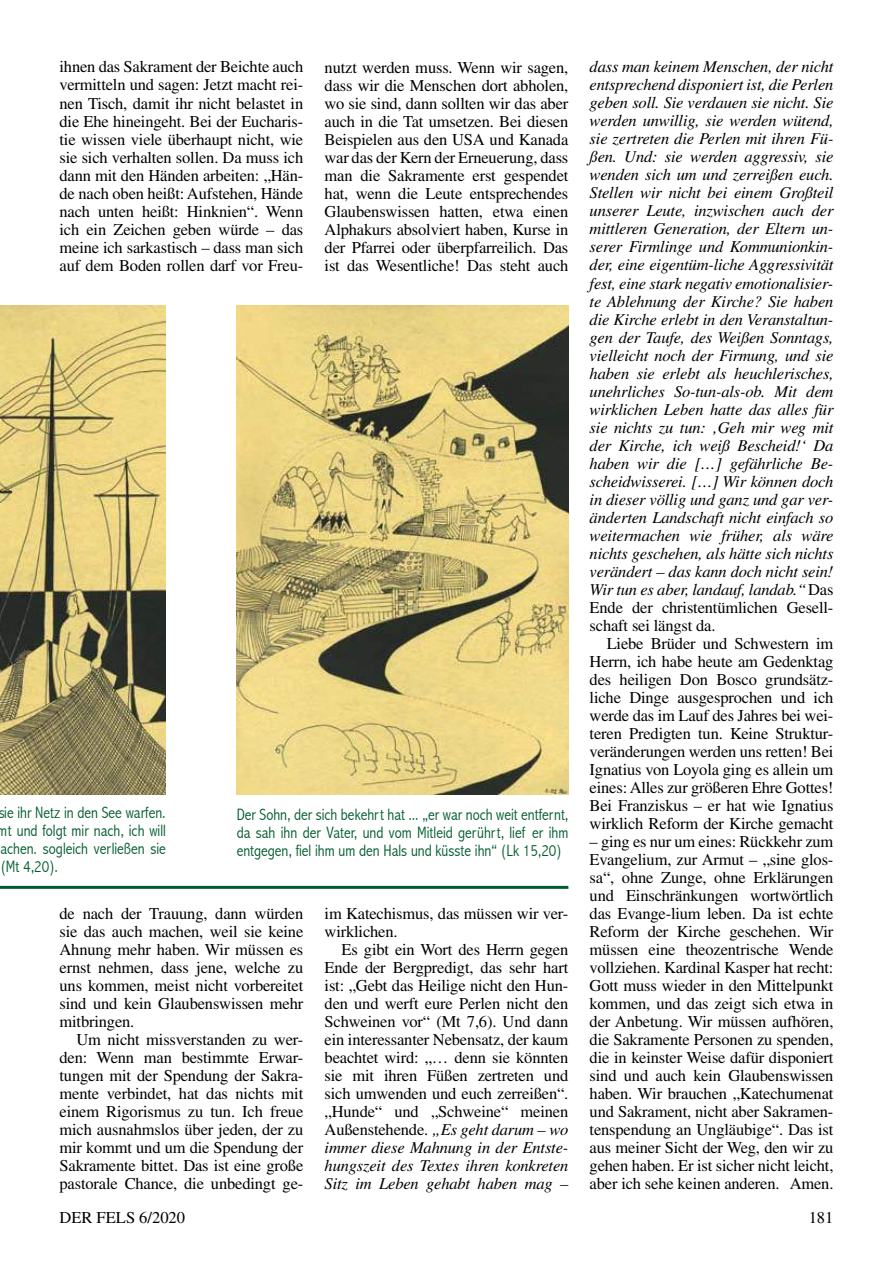
<style>
.page{position:relative;width:893px;height:1263px;background:#fff}
.page>*{position:absolute;margin:0;border:0;box-sizing:border-box;transform-origin:0 0}
.t1{font:16.5px/18px "Times";letter-spacing:-.01em;color:#000;text-align:justify}
.t2{font:italic 16.5px/18px "Times";letter-spacing:-.01em;color:#000;text-align:justify}
.t3{font:300 condensed 16.5px/18px "Abadi";color:#005c2e;text-align:justify}
.s1{font-style:italic}
.s2{font-style:normal}
</style>
<div class="page">
<img style="left:0;top:305px;width:166px;height:489px">
<img style="left:237px;top:305px;width:331px;height:489px">
<hr style="left:0;top:886px;width:568px;height:3px;background:#005c2e">
<p class="t1" style="left:60px;top:58px;width:245px">ihnen das Sakrament der Beichte auch vermitteln und sagen: Jetzt macht rei&shy;nen Tisch, damit ihr nicht belastet in die Ehe hineingeht. Bei der Eucharis&shy;tie wissen viele überhaupt nicht, wie sie sich verhalten sollen. Da muss ich dann mit den Händen arbeiten: „Hän&shy;de nach oben heißt: Aufstehen, Hände nach unten heißt: Hinknien“. Wenn ich ein Zeichen geben würde – das meine ich sarkastisch – dass man sich auf dem Boden rollen darf vor Freu-</p>
<p class="t1" style="left:325px;top:58px;width:245px">nutzt werden muss. Wenn wir sagen, dass wir die Menschen dort abholen, wo sie sind, dann sollten wir das aber auch in die Tat umsetzen. Bei diesen Beispielen aus den USA und Kanada war das der Kern der Erneuerung, dass man die Sakramente erst gespendet hat, wenn die Leute entsprechendes Glaubenswissen hatten, etwa einen Alphakurs absolviert haben, Kurse in der Pfarrei oder überpfarreilich. Das ist das Wesentliche! Das steht auch</p>
<p class="t3" style="left:-2px;top:804px;width:169px">sie ihr Netz in den See warfen. mt und folgt mir nach, ich will achen. sogleich verließen sie (Mt 4,20).</p>
<p class="t3" style="left:237px;top:805px;width:333px">Der Sohn, der sich bekehrt hat ... „er war noch weit entfernt, da sah ihn der Vater, und vom Mitleid gerührt, lief er ihm entgegen, fiel ihm um den Hals und küsste ihn“ (Lk 15,20)</p>
<p class="t1" style="left:60px;top:904px;width:245px">de nach der Trauung, dann würden sie das auch machen, weil sie keine Ahnung mehr haben. Wir müssen es ernst nehmen, dass jene, welche zu uns kommen, meist nicht vorbereitet sind und kein Glaubenswissen mehr mitbringen.</p>
<p class="t1" style="left:60px;top:1030px;width:245px;text-indent:17px">Um nicht missverstanden zu wer&shy;den: Wenn man bestimmte Erwar&shy;tungen mit der Spendung der Sakra&shy;mente verbindet, hat das nichts mit einem Rigorismus zu tun. Ich freue mich ausnahmslos über jeden, der zu mir kommt und um die Spendung der Sakramente bittet. Das ist eine große pastorale Chance, die unbedingt ge-</p>
<p class="t1" style="left:325px;top:904px;width:245px">im Katechismus, das müssen wir ver&shy;wirklichen.</p>
<p class="t1" style="left:325px;top:940px;width:245px;text-indent:17px">Es gibt ein Wort des Herrn gegen Ende der Bergpredigt, das sehr hart ist: „Gebt das Heilige nicht den Hun&shy;den und werft eure Perlen nicht den Schweinen vor“ (Mt 7,6). Und dann ein interessanter Nebensatz, der kaum beachtet wird: „… denn sie könnten sie mit ihren Füßen zertreten und sich umwenden und euch zerreißen“. „Hunde“ und „Schweine“ meinen Außenstehende. <span class="s1">„Es geht darum – wo immer diese Mahnung in der Entste&shy;hungszeit des Textes ihren konkreten Sitz im Leben gehabt haben mag –</span></p>
<p class="t2" style="left:590px;top:58px;width:245px">dass man keinem Menschen, der nicht entsprechend disponiert ist, die Perlen geben soll. Sie verdauen sie nicht. Sie werden unwillig, sie werden wütend, sie zertreten die Perlen mit ihren Fü&shy;ßen. Und: sie werden aggressiv, sie wenden sich um und zerreißen euch.<br>Stellen wir nicht bei einem Großteil unserer Leute, inzwischen auch der mittleren Generation, der Eltern un&shy;serer Firmlinge und Kommunionkin&shy;der, eine eigentüm-liche Aggressivität fest, eine stark negativ emotionalisier&shy;te Ablehnung der Kirche? Sie haben die Kirche erlebt in den Veranstaltun&shy;gen der Taufe, des Weißen Sonntags, vielleicht noch der Firmung, und sie haben sie erlebt als heuchlerisches, unehrliches So-tun-als-ob. Mit dem wirklichen Leben hatte das alles für sie nichts zu tun: ‚Geh mir weg mit der Kirche, ich weiß Bescheid!‘ Da haben wir die […] gefährliche Be&shy;scheidwisserei. […] Wir können doch in dieser völlig und ganz und gar ver&shy;änderten Landschaft nicht einfach so weitermachen wie früher, als wäre nichts geschehen, als hätte sich nichts verändert – das kann doch nicht sein!<br>Wir tun es aber, landauf, landab.“<span class="s2">Das Ende der christentümlichen Gesell&shy;schaft sei längst da.</span></p>
<p class="t1" style="left:590px;top:634px;width:245px;text-indent:17px">Liebe Brüder und Schwestern im Herrn, ich habe heute am Gedenktag des heiligen Don Bosco grundsätz&shy;liche Dinge ausgesprochen und ich werde das im Lauf des Jahres bei wei&shy;teren Predigten tun. Keine Struktur&shy;veränderungen werden uns retten! Bei Ignatius von Loyola ging es allein um eines: Alles zur größeren Ehre Gottes!<br>Bei Franziskus – er hat wie Ignatius wirklich Reform der Kirche gemacht</p>
<p class="t1" style="left:590px;top:832px;width:245px">– ging es nur um eines: Rückkehr zum Evangelium, zur Armut – „sine glos&shy;sa“, ohne Zunge, ohne Erklärungen und Einschränkungen wortwörtlich das Evange-lium leben. Da ist echte Reform der Kirche geschehen. Wir müssen eine theozentrische Wende vollziehen. Kardinal Kasper hat recht:<br>Gott muss wieder in den Mittelpunkt kommen, und das zeigt sich etwa in der Anbetung. Wir müssen aufhören, die Sakramente Personen zu spenden, die in keinster Weise dafür disponiert sind und auch kein Glaubenswissen haben. Wir brauchen „Katechumenat und Sakrament, nicht aber Sakramen&shy;tenspendung an Ungläubige“. Das ist aus meiner Sicht der Weg, den wir zu gehen haben. Er ist sicher nicht leicht, aber ich sehe keinen anderen. Amen.</p>
<p class="t1" style="left:60px;top:1209px;width:127px">DER FELS 6/2020</p>
<p class="t1" style="left:809px;top:1209px;width:26px">181</p>
</div>
